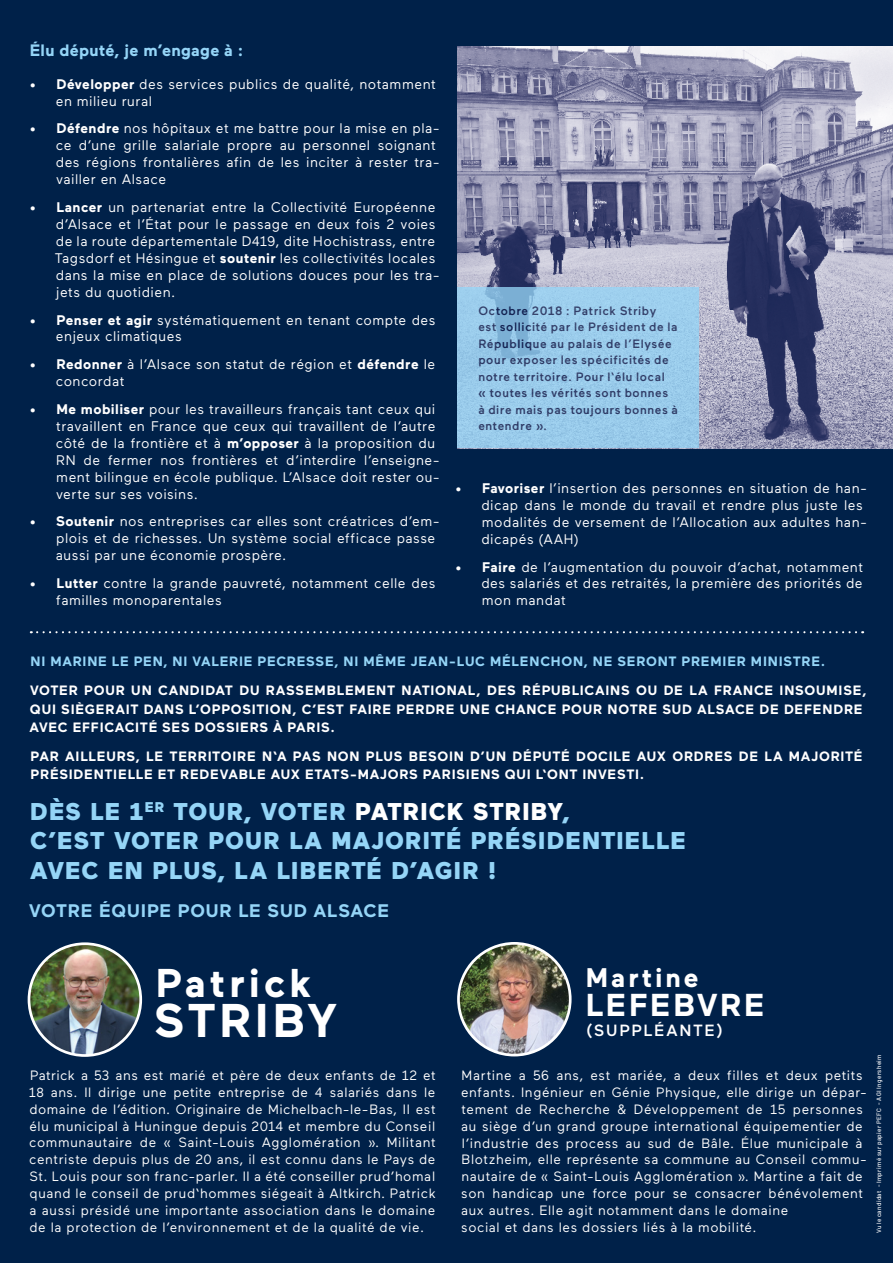
<style>
.page{position:relative;width:893px;height:1263px;background:#002149}
.page>*{position:absolute;margin:0;border:0;box-sizing:border-box;transform-origin:0 0}
.t1{font:700 47.25px "Maax";letter-spacing:.07em;color:#fff}
.t2{font:700 40.05px "Maax";letter-spacing:.1em;color:#fff}
.t3{font:700 31.65px "Maax";letter-spacing:.08em;color:#fff}
.t4{font:700 26.85px "Maax";letter-spacing:.11em;color:#fff}
.t5{font:900 24.15px/29.2px "Maax";letter-spacing:.045em;color:#95d5f7}
.t6{font:700 18.15px "Maax";letter-spacing:.04em;color:#95d5f7}
.t7{font:700 16.5px "Maax";letter-spacing:.015em;color:#95d5f7}
.t8{font:500 16.2px "Maax";letter-spacing:.1em;color:#fff}
.t9{font:13.95px/17px "Maax";letter-spacing:.035em;color:#fff}
.t10{font:13.5px/17px "Maax";letter-spacing:.045em;color:#fff;text-align:justify}
.t11{font:700 13.5px/18.6px "Maax";letter-spacing:.055em;color:#fff}
.t12{font:700 13.5px "Maax";letter-spacing:.055em;color:#95d5f7}
.t13{font:500 12.15px/16.5px "Maax";letter-spacing:.05em;color:#0f1f4f}
.t14{font:500 6.3px "Barlow";letter-spacing:.065em;color:#fff}
.s1{font-weight:700}
.s2{color:#fff}
</style>
<div class="page">
<img style="left:457px;top:47px;width:436px;height:401px">
<svg style="left:457px;top:288px;width:242px;height:160px;background:#98cae9"></svg>
<img style="left:29px;top:944px;width:112px;height:111px;border-radius:56px">
<div style="left:28px;top:942px;width:114px;height:115px;border:3px solid #fff;border-radius:50%"></div>
<img style="left:458px;top:943px;width:112px;height:112px;border-radius:56px">
<div style="left:457px;top:942px;width:115px;height:114px;border:3px solid #fff;border-radius:50%"></div>
<svg style="left:31px;top:631px;width:832px;height:2px"></svg>
<p class="t7" style="left:30px;top:41px;width:215px">Élu député, je m’engage à :</p>
<p class="t9" style="left:56px;top:76px;width:382px;text-indent:-26px"><span class="s1">• Développer</span> des services publics de qualité, notamment en milieu rural</p>
<p class="t9" style="left:56px;top:120px;width:385px;text-indent:-26px"><span class="s1">• Défendre</span> nos hôpitaux et me battre pour la mise en pla&shy;ce d’une grille salariale propre au personnel soignant des régions frontalières afin de les inciter à rester tra&shy;vailler en Alsace</p>
<p class="t9" style="left:55px;top:199px;width:386px;text-indent:-25px"><span class="s1">• Lancer</span> un partenariat entre la Collectivité Européenne d’Alsace et l’État pour le passage en deux fois 2 voies de la route départementale D419, dite Hochistrass, entre Tagsdorf et Hésingue et <span class="s1">soutenir</span> les collectivités locales dans la mise en place de solutions douces pour les tra&shy;jets du quotidien.</p>
<p class="t9" style="left:56px;top:311px;width:381px;text-indent:-26px"><span class="s1">• Penser et agir</span> systématiquement en tenant compte des enjeux climatiques</p>
<p class="t9" style="left:56px;top:356px;width:381px;text-indent:-26px"><span class="s1">• Redonner</span> à l’Alsace son statut de région et <span class="s1">défendre</span> le concordat</p>
<p class="t9" style="left:56px;top:401px;width:385px;text-indent:-26px"><span class="s1">• Me mobiliser</span> pour les travailleurs français tant ceux qui travaillent en France que ceux qui travaillent de l’autre côté de la frontière et à <span class="s1">m’opposer</span> à la proposition du RN de fermer nos frontières et d’interdire l’enseigne&shy;ment bilingue en école publique. L’Alsace doit rester ou&shy;verte sur ses voisins.</p>
<p class="t9" style="left:56px;top:513px;width:385px;text-indent:-26px"><span class="s1">• Soutenir</span> nos entreprises car elles sont créatrices d’em&shy;plois et de richesses. Un système social efficace passe aussi par une économie prospère.</p>
<p class="t9" style="left:56px;top:575px;width:381px;text-indent:-26px"><span class="s1">• Lutter</span> contre la grande pauvreté, notamment celle des familles monoparentales</p>
<p class="t13" style="left:478px;top:302px;width:201px">Octobre 2018 : Patrick Striby<br>est sollicité par le Président de la<br>République au palais de l’Elysée pour exposer les spécificités de notre territoire. Pour l‘élu local<br>« toutes les vérités sont bonnes<br>à dire mais pas toujours bonnes à entendre ».</p>
<p class="t9" style="left:481px;top:480px;width:387px;text-indent:-26px"><span class="s1">• Favoriser</span> l’insertion des personnes en situation de han&shy;dicap dans le monde du travail et rendre plus juste les modalités de versement de l’Allocation aux adultes han&shy;dicapés (AAH)</p>
<p class="t9" style="left:481px;top:558px;width:383px;text-align:justify;text-indent:-26px"><span class="s1">• Faire</span> de l’augmentation du pouvoir d’achat, notamment des salariés et des retraités, la première des priorités de mon mandat</p>
<p class="t12" style="left:31px;top:654px;width:796px">NI MARINE LE PEN, NI VALERIE PECRESSE, NI MÊME JEAN-LUC MÉLENCHON, NE SERONT PREMIER MINISTRE.</p>
<p class="t11" style="left:29px;top:681px;width:838px">VOTER POUR UN CANDIDAT DU RASSEMBLEMENT NATIONAL, DES RÉPUBLICAINS OU DE LA FRANCE INSOUMISE,<br>QUI SIÈGERAIT DANS L’OPPOSITION, C’EST FAIRE PERDRE UNE CHANCE POUR NOTRE SUD ALSACE DE DEFENDRE<br>AVEC EFFICACITÉ SES DOSSIERS À PARIS.</p>
<p class="t11" style="left:31px;top:747px;width:833px">PAR AILLEURS, LE TERRITOIRE N‘A PAS NON PLUS BESOIN D’UN DÉPUTÉ DOCILE AUX ORDRES DE LA MAJORITÉ<br>PRÉSIDENTIELLE ET REDEVABLE AUX ETATS-MAJORS PARISIENS QUI L‘ONT INVESTI.</p>
<h3 class="t5" style="left:30px;top:797px;width:657px">DÈS LE 1<sup>ER</sup> TOUR, VOTER <span class="s2">PATRICK STRIBY</span>,<br>C’EST VOTER POUR LA MAJORITÉ PRÉSIDENTIELLE<br>AVEC EN PLUS, LA LIBERTÉ D’AGIR !</h3>
<h3 class="t6" style="left:29px;top:900px;width:361px">VOTRE ÉQUIPE POUR LE SUD ALSACE</h3>
<h2 class="t2" style="left:156px;top:961px;width:157px">Patrick</h2>
<h1 class="t1" style="left:154px;top:995px;width:184px">STRIBY</h1>
<h3 class="t4" style="left:586px;top:963px;width:114px">Martine</h3>
<h3 class="t3" style="left:586px;top:988px;width:180px">LEFEBVRE</h3>
<p class="t8" style="left:586px;top:1022px;width:138px">(SUPPLÉANTE)</p>
<p class="t10" style="left:29px;top:1067px;width:408px">Patrick a 53 ans est marié et père de deux enfants de 12 et 18 ans. Il dirige une petite entreprise de 4 salariés dans le domaine de l’édition. Originaire de Michelbach-le-Bas, Il est élu municipal à Huningue depuis 2014 et membre du Conseil communautaire de « Saint-Louis Agglomération ». Militant centriste depuis plus de 20 ans, il est connu dans le Pays de St. Louis pour son franc-parler. Il a été conseiller prud’homal quand le conseil de prud‘hommes siégeait à Altkirch. Patrick a aussi présidé une importante association dans le domaine de la protection de l’environnement et de la qualité de vie.</p>
<p class="t10" style="left:461px;top:1067px;width:407px;text-align:left">Martine a 56 ans, est mariée, a deux filles et deux petits enfants. Ingénieur en Génie Physique, elle dirige un dépar&shy;tement de Recherche &amp; Développement de 15 personnes au siège d’un grand groupe international équipementier de l’industrie des process au sud de Bâle. Élue municipale à Blotzheim, elle représente sa commune au Conseil commu&shy;nautaire de « Saint-Louis Agglomération ». Martine a fait de son handicap une force pour se consacrer bénévolement aux autres. Elle agit notamment dans le domaine<br>social et dans les dossiers liés à la mobilité.</p>
<p class="t14" style="left:875px;top:1233px;width:180px;rotate:-90deg">Vu le candidat - Imprimé sur papier PEFC - AGI Ingersheim</p>
</div>
